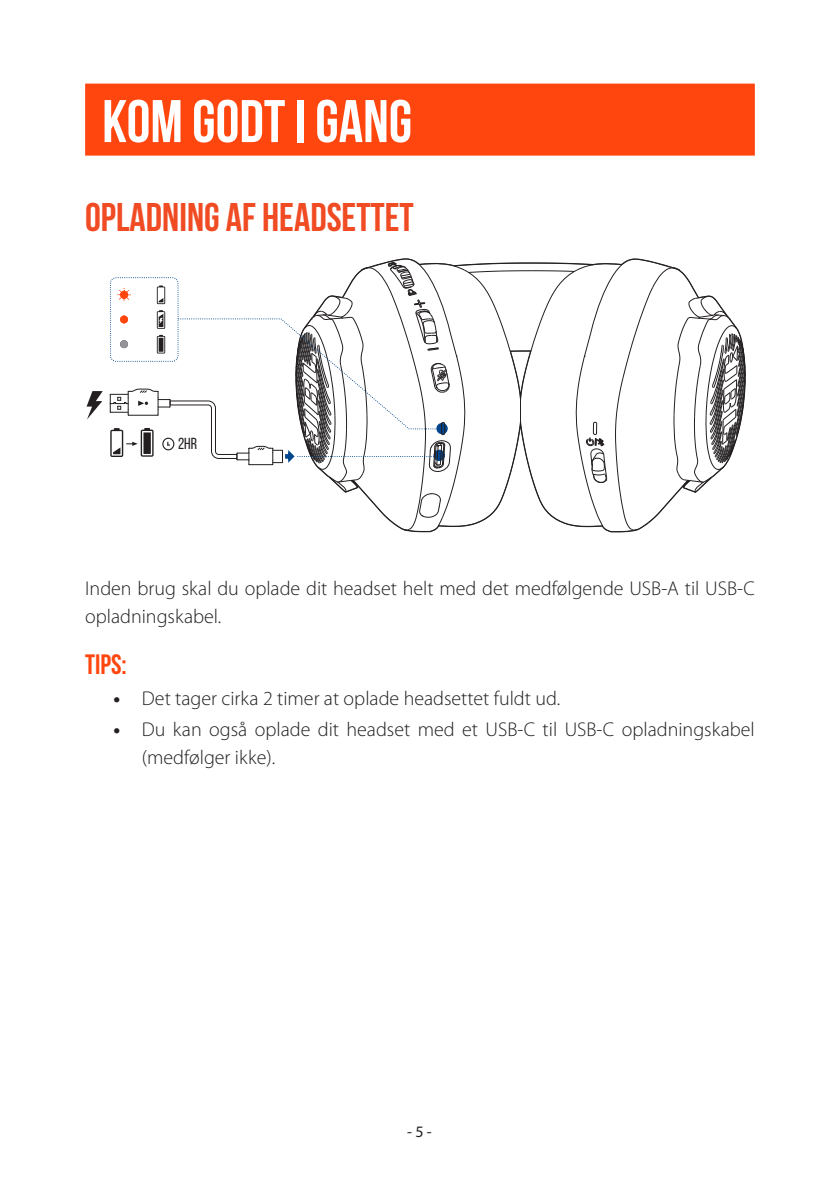
<style>
.page{position:relative;width:840px;height:1191px;background:#fff}
.page>*{position:absolute;margin:0;border:0;box-sizing:border-box;transform-origin:0 0}
.Title1{font:700 60px "Bebas Neue";color:#fff}
.Title2{font:700 40px "Bebas Neue";color:#f04b23}
.Note_tip{font:700 28px "Bebas Neue";color:#ff460f}
.Body{font:300 20px/28px "Myriad Pro";color:#231f20}
.t1{font:16px "Myriad Pro";color:#231f20}
.t2{font:16px "Bebas Neue";color:#231f20}
.s1{font-weight:700}
</style>
<div class="page">
<div style="left:85px;top:84px;width:669px;height:72px;background:#ff460f"></div>
<svg style="left:86px;top:391px;width:17px;height:28px"></svg>
<svg style="left:110px;top:258px;width:635px;height:274px"></svg>
<div style="left:158px;top:338px;width:5px;height:14px;background:#231f20"></div>
<p class="Title1" style="left:102px;top:88px;width:311px">KOM GODT I GANG</p>
<p class="Title2" style="left:85px;top:195px;width:330px">OPLADNING AF HEADSETTET</p>
<p class="t2" style="left:178px;top:435px;width:21px">2HR</p>
<p class="Body" style="left:85px;top:575px;width:670px">Inden brug skal du oplade dit headset helt med det medfølgende USB-A til USB-C opladningskabel.</p>
<p class="Note_tip" style="left:85px;top:649px;width:43px">TIPS:</p>
<p class="Body" style="left:113px;top:684px;width:448px"><span class="s1">•</span> Det tager cirka 2 timer at oplade headsettet fuldt ud.</p>
<p class="Body" style="left:142px;top:715px;width:614px;text-indent:-28px"><span class="s1">•</span> Du kan også oplade dit headset med et USB-C til USB-C opladningskabel (medfølger ikke).</p>
<p class="t1" style="left:407px;top:1122px;width:26px">- 5 -</p>
</div>
